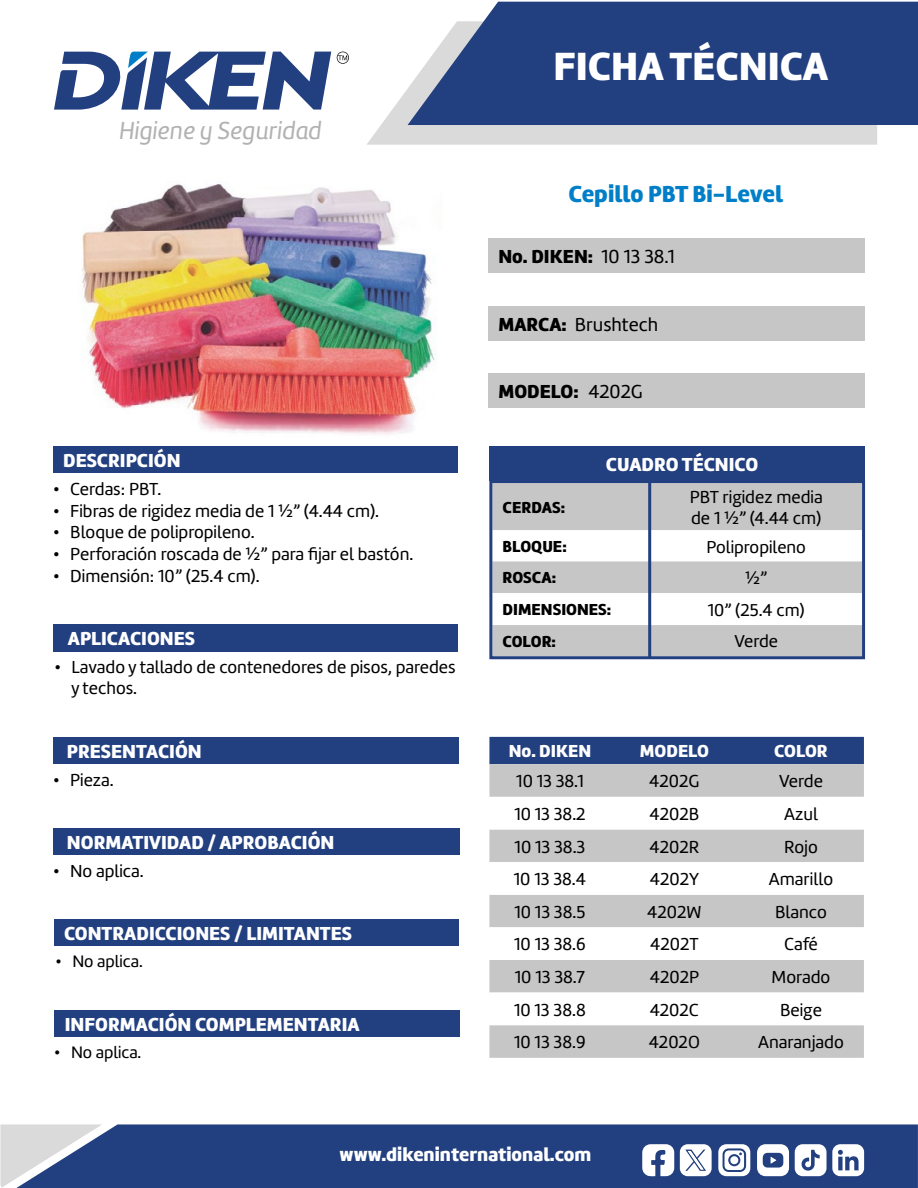
<style>
.page{position:relative;width:918px;height:1188px;background:#fff}
.page>*{position:absolute;margin:0;border:0;box-sizing:border-box;transform-origin:0 0}
.t1{font:40.8px "Amelia Basic Black";color:#fff}
.t2{font:25.5px "Amelia Basic Italic";color:#b3b2b2}
.t3{font:24px "Amelia Basic Black";color:#007fc8}
.t4{font:19.5px "Amelia Basic Black";color:#fff}
.t5{font:19.5px "Amelia Basic Black";color:#000}
.t6{font:19.5px "Amelia Basic";color:#000}
.t7{font:18px/21.6px "Amelia Basic";color:#000}
.t8{font:18px "Amelia Basic Black";color:#fff}
.t9{font:17.85px "Amelia Basic";color:#000}
.t10{font:17.25px "Amelia Basic";color:#000}
.t11{font:16.5px "Amelia Basic Black";color:#000}
.s1{font-family:"Amelia Basic"}
.s2{font-family:"Amelia Basic Black"}
</style>
<div class="page">
<div style="left:102px;top:1124px;width:816px;height:64px;background:#223f80"></div>
<svg style="left:0;top:1124px;width:102px;height:64px;background:#9ea8bf"></svg>
<svg style="left:367px;top:88px;width:510px;height:57px;background:#ddddde"></svg>
<svg style="left:408px;top:2px;width:510px;height:123px;background:#36508b"></svg>
<svg style="left:54px;top:51px;width:277px;height:59px"></svg>
<svg style="left:337px;top:52px;width:12px;height:12px"></svg>
<svg style="left:680px;top:1144px;width:32px;height:32px"></svg>
<svg style="left:642px;top:1144px;width:32px;height:32px"></svg>
<svg style="left:718px;top:1144px;width:32px;height:32px"></svg>
<div style="left:730px;top:1156px;width:8px;height:8px;background:#fff;border-radius:50%"></div>
<svg style="left:757px;top:1144px;width:32px;height:32px"></svg>
<svg style="left:795px;top:1144px;width:69px;height:32px"></svg>
<div style="left:489px;top:446px;width:376px;height:34px;background:#223f80"></div>
<div style="left:489px;top:238px;width:376px;height:34px;background:#c6c6c6"></div>
<div style="left:489px;top:306px;width:376px;height:34px;background:#c6c6c6"></div>
<div style="left:489px;top:374px;width:376px;height:34px;background:#c6c6c6"></div>
<div style="left:53px;top:446px;width:405px;height:27px;background:#223f80"></div>
<div style="left:53px;top:624px;width:405px;height:27px;background:#223f80"></div>
<div style="left:53px;top:737px;width:406px;height:26px;background:#223f80"></div>
<div style="left:53px;top:828px;width:407px;height:27px;background:#223f80"></div>
<div style="left:489px;top:737px;width:375px;height:27px;background:#223f80"></div>
<div style="left:489px;top:764px;width:375px;height:294px;background:#c6c6c6"></div>
<svg style="left:489px;top:797px;width:375px;height:228px"></svg>
<div style="left:493px;top:484px;width:368px;height:171px;background:#c6c6c6"></div>
<svg style="left:493px;top:530px;width:368px;height:95px"></svg>
<div style="left:489px;top:480px;width:376px;height:179px;border:3px solid #223f80"></div>
<hr style="left:648px;top:480px;width:3px;height:178px;background:#223f80">
<div style="left:54px;top:919px;width:404px;height:27px;background:#223f80"></div>
<div style="left:54px;top:1010px;width:406px;height:27px;background:#223f80"></div>
<img style="left:82px;top:184px;width:353px;height:251px">
<h2 class="t2" style="left:119px;top:116px;width:204px">Higiene y Seguridad</h2>
<p class="t4" style="left:63px;top:449px;width:119px">DESCRIPCIÓN</p>
<p class="t7" style="left:53px;top:478px;width:110px">• Cerdas: PBT.</p>
<p class="t7" style="left:53px;top:500px;width:327px">• Fibras de rigidez media de 1 ¾” (4.44 cm).</p>
<p class="t7" style="left:53px;top:522px;width:203px">• Bloque de polipropileno.</p>
<p class="t7" style="left:53px;top:543px;width:362px">• Perforación roscada de ¾” para fijar el bastón.</p>
<p class="t7" style="left:53px;top:565px;width:208px">• Dimensión: 10” (25.4 cm).</p>
<p class="t4" style="left:68px;top:627px;width:129px">APLICACIONES</p>
<p class="t7" style="left:71px;top:656px;width:386px;text-indent:-17px">• Lavado y tallado de contenedores de pisos, paredes y techos.</p>
<p class="t4" style="left:67px;top:739px;width:136px">PRESENTACIÓN</p>
<p class="t7" style="left:53px;top:769px;width:62px">• Pieza.</p>
<p class="t4" style="left:67px;top:830px;width:269px">NORMATIVIDAD / APROBACIÓN</p>
<p class="t7" style="left:53px;top:860px;width:92px">• No aplica.</p>
<p class="t4" style="left:64px;top:922px;width:289px">CONTRADICCIONES / LIMITANTES</p>
<p class="t10" style="left:55px;top:952px;width:89px">• No aplica.</p>
<p class="t4" style="left:65px;top:1012px;width:296px">INFORMACIÓN COMPLEMENTARIA</p>
<p class="t10" style="left:54px;top:1042px;width:89px">• No aplica.</p>
<h1 class="t1" style="left:553px;top:41px;width:276px">FICHA TÉCNICA</h1>
<h3 class="t3" style="left:568px;top:179px;width:216px">Cepillo PBT Bi-Level</h3>
<p class="t5" style="left:499px;top:244px;width:178px">No. DIKEN: <span class="s1">10 13 38.1</span></p>
<p class="t6" style="left:499px;top:313px;width:161px"><span class="s2">MARCA:</span> Brushtech</p>
<p class="t5" style="left:499px;top:380px;width:146px">MODELO: <span class="s1">4202G</span></p>
<p class="t4" style="left:606px;top:453px;width:154px">CUADRO TÉCNICO</p>
<p class="t11" style="left:503px;top:497px;width:64px">CERDAS:</p>
<p class="t7" style="left:690px;top:486px;width:134px">PBT rigidez media de 1 ¾” (4.44 cm)</p>
<p class="t11" style="left:503px;top:536px;width:66px">BLOQUE:</p>
<p class="t9" style="left:706px;top:536px;width:101px">Polipropileno</p>
<p class="t11" style="left:503px;top:568px;width:55px">ROSCA:</p>
<p class="t7" style="left:745px;top:567px;width:24px">¾”</p>
<p class="t11" style="left:503px;top:600px;width:110px">DIMENSIONES:</p>
<p class="t9" style="left:708px;top:600px;width:98px">10” (25.4 cm)</p>
<p class="t11" style="left:503px;top:631px;width:55px">COLOR:</p>
<p class="t9" style="left:734px;top:631px;width:45px">Verde</p>
<p class="t8" style="left:509px;top:740px;width:84px">No. DIKEN</p>
<p class="t8" style="left:640px;top:740px;width:71px">MODELO</p>
<p class="t8" style="left:774px;top:740px;width:55px">COLOR</p>
<p class="t7" style="left:516px;top:771px;width:69px">10 13 38.1</p>
<p class="t7" style="left:649px;top:771px;width:52px">4202G</p>
<p class="t7" style="left:779px;top:771px;width:46px">Verde</p>
<p class="t7" style="left:514px;top:803px;width:73px">10 13 38.2</p>
<p class="t7" style="left:650px;top:803px;width:51px">4202B</p>
<p class="t7" style="left:784px;top:803px;width:35px">Azul</p>
<p class="t7" style="left:515px;top:836px;width:72px">10 13 38.3</p>
<p class="t7" style="left:649px;top:836px;width:51px">4202R</p>
<p class="t7" style="left:784px;top:836px;width:35px">Rojo</p>
<p class="t7" style="left:514px;top:869px;width:74px">10 13 38.4</p>
<p class="t7" style="left:650px;top:869px;width:51px">4202Y</p>
<p class="t7" style="left:769px;top:869px;width:66px">Amarillo</p>
<p class="t7" style="left:515px;top:901px;width:72px">10 13 38.5</p>
<p class="t7" style="left:647px;top:901px;width:56px">4202W</p>
<p class="t7" style="left:775px;top:901px;width:53px">Blanco</p>
<p class="t7" style="left:514px;top:934px;width:73px">10 13 38.6</p>
<p class="t7" style="left:650px;top:934px;width:50px">4202T</p>
<p class="t7" style="left:784px;top:934px;width:35px">Café</p>
<p class="t7" style="left:515px;top:966px;width:72px">10 13 38.7</p>
<p class="t7" style="left:650px;top:966px;width:51px">4202P</p>
<p class="t7" style="left:772px;top:966px;width:60px">Morado</p>
<p class="t7" style="left:514px;top:999px;width:73px">10 13 38.8</p>
<p class="t7" style="left:650px;top:999px;width:51px">4202C</p>
<p class="t7" style="left:780px;top:999px;width:43px">Beige</p>
<p class="t7" style="left:514px;top:1032px;width:73px">10 13 38.9</p>
<p class="t7" style="left:649px;top:1032px;width:53px">4202O</p>
<p class="t7" style="left:758px;top:1032px;width:87px">Anaranjado</p>
<p class="t4" style="left:340px;top:1143px;width:253px">www.dikeninternational.com</p>
</div>
